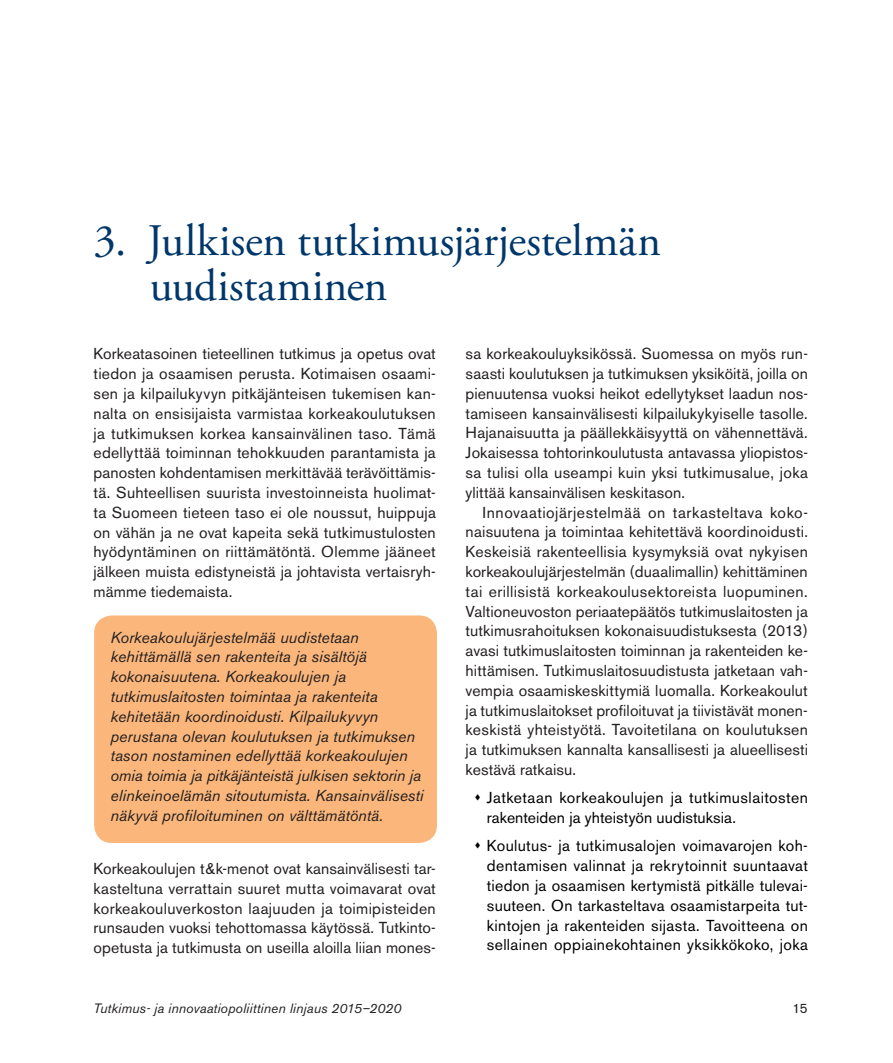
<style>
.page{position:relative;width:893px;height:1063px;background:#fff}
.page>*{position:absolute;margin:0;border:0;box-sizing:border-box;transform-origin:0 0}
.t1{font:45px/45px "Adobe Garamond Pro";color:#00376b}
.t2{font:15.75px/19.8px "Akzidenz Grotesk BE";letter-spacing:.005em;color:#231f20;text-align:justify}
.t3{font:italic 15.75px/19.8px "Akzidenz Grotesk BE";letter-spacing:.005em;color:#231f20}
.t4{font:15.75px/19.8px "Akzidenz Grotesk BE";letter-spacing:.02em;color:#000}
.t5{font:italic 13.5px "Akzidenz Grotesk BE";letter-spacing:.01em;color:#231f20}
.t6{font:13.5px "Akzidenz Grotesk BE";color:#231f20}
</style>
<div class="page">
<div style="left:94px;top:615px;width:343px;height:228px;background:#fab67b;border-radius:18px"></div>
<h1 class="t1" style="left:150px;top:220px;width:513px;text-indent:-56px">3. Julkisen tutkimusjärjestelmän uudistaminen</h1>
<p class="t2" style="left:94px;top:344px;width:344px">Korkeatasoinen tieteellinen tutkimus ja opetus ovat tiedon ja osaamisen perusta. Kotimaisen osaami&shy;sen ja kilpailukyvyn pitkäjänteisen tukemisen kan&shy;nalta on ensisijaista varmistaa korkeakoulutuksen ja tutkimuksen korkea kansainvälinen taso. Tämä edellyttää toiminnan tehokkuuden parantamista ja panosten kohdentamisen merkittävää terävöittämis&shy;tä. Suhteellisen suurista investoinneista huolimat&shy;ta Suomeen tieteen taso ei ole noussut, huippuja on vähän ja ne ovat kapeita sekä tutkimustulosten hyödyntäminen on riittämätöntä. Olemme jääneet jälkeen muista edistyneistä ja johtavista vertaisryh&shy;mämme tiedemaista.</p>
<p class="t3" style="left:111px;top:627px;width:314px">Korkeakoulujärjestelmää uudistetaan kehittämällä sen rakenteita ja sisältöjä kokonaisuutena. Korkeakoulujen ja tutkimuslaitosten toimintaa ja rakenteita kehitetään koordinoidusti. Kilpailukyvyn perustana olevan koulutuksen ja tutkimuksen tason nostaminen edellyttää korkeakoulujen omia toimia ja pitkäjänteistä julkisen sektorin ja elinkeinoelämän sitoutumista. Kansainvälisesti näkyvä profiloituminen on välttämätöntä.</p>
<p class="t2" style="left:94px;top:859px;width:344px">Korkeakoulujen t&amp;k-menot ovat kansainvälisesti tar&shy;kasteltuna verrattain suuret mutta voimavarat ovat korkeakouluverkoston laajuuden ja toimipisteiden runsauden vuoksi tehottomassa käytössä. Tutkinto&shy;opetusta ja tutkimusta on useilla aloilla liian mones-</p>
<p class="t2" style="left:466px;top:344px;width:344px">sa korkeakouluyksikössä. Suomessa on myös run&shy;saasti koulutuksen ja tutkimuksen yksiköitä, joilla on pienuutensa vuoksi heikot edellytykset laadun nos&shy;tamiseen kansainvälisesti kilpailukykyiselle tasolle.<br>Hajanaisuutta ja päällekkäisyyttä on vähennettävä.<br>Jokaisessa tohtorinkoulutusta antavassa yliopistos&shy;sa tulisi olla useampi kuin yksi tutkimusalue, joka ylittää kansainvälisen keskitason.</p>
<p class="t2" style="left:466px;top:502px;width:344px;text-indent:17px">Innovaatiojärjestelmää on tarkasteltava koko&shy;naisuutena ja toimintaa kehitettävä koordinoidusti.<br>Keskeisiä rakenteellisia kysymyksiä ovat nykyisen korkeakoulujärjestelmän (duaalimallin) kehittäminen tai erillisistä korkeakoulusektoreista luopuminen.<br>Valtioneuvoston periaatepäätös tutkimuslaitosten ja tutkimusrahoituksen kokonaisuudistuksesta (2013) avasi tutkimuslaitosten toiminnan ja rakenteiden ke&shy;hittämisen. Tutkimuslaitosuudistusta jatketaan vah&shy;vempia osaamiskeskittymiä luomalla. Korkeakoulut ja tutkimuslaitokset profiloituvat ja tiivistävät monen&shy;keskistä yhteistyötä. Tavoitetilana on koulutuksen ja tutkimuksen kannalta kansallisesti ja alueellisesti kestävä ratkaisu.</p>
<p class="t4" style="left:487px;top:788px;width:323px">Jatketaan korkeakoulujen ja tutkimuslaitosten rakenteiden ja yhteistyön uudistuksia.</p>
<p class="t4" style="left:487px;top:836px;width:323px;text-align:justify">Koulutus- ja tutkimusalojen voimavarojen koh&shy;dentamisen valinnat ja rekrytoinnit suuntaavat tiedon ja osaamisen kertymistä pitkälle tulevai&shy;suuteen. On tarkasteltava osaamistarpeita tut&shy;kintojen ja rakenteiden sijasta. Tavoitteena on sellainen oppiainekohtainen yksikkökoko, joka</p>
<p class="t5" style="left:94px;top:1000px;width:309px">Tutkimus- ja innovaatiopoliittinen linjaus 2015–2020</p>
<p class="t6" style="left:792px;top:1000px;width:17px">15</p>
</div>
